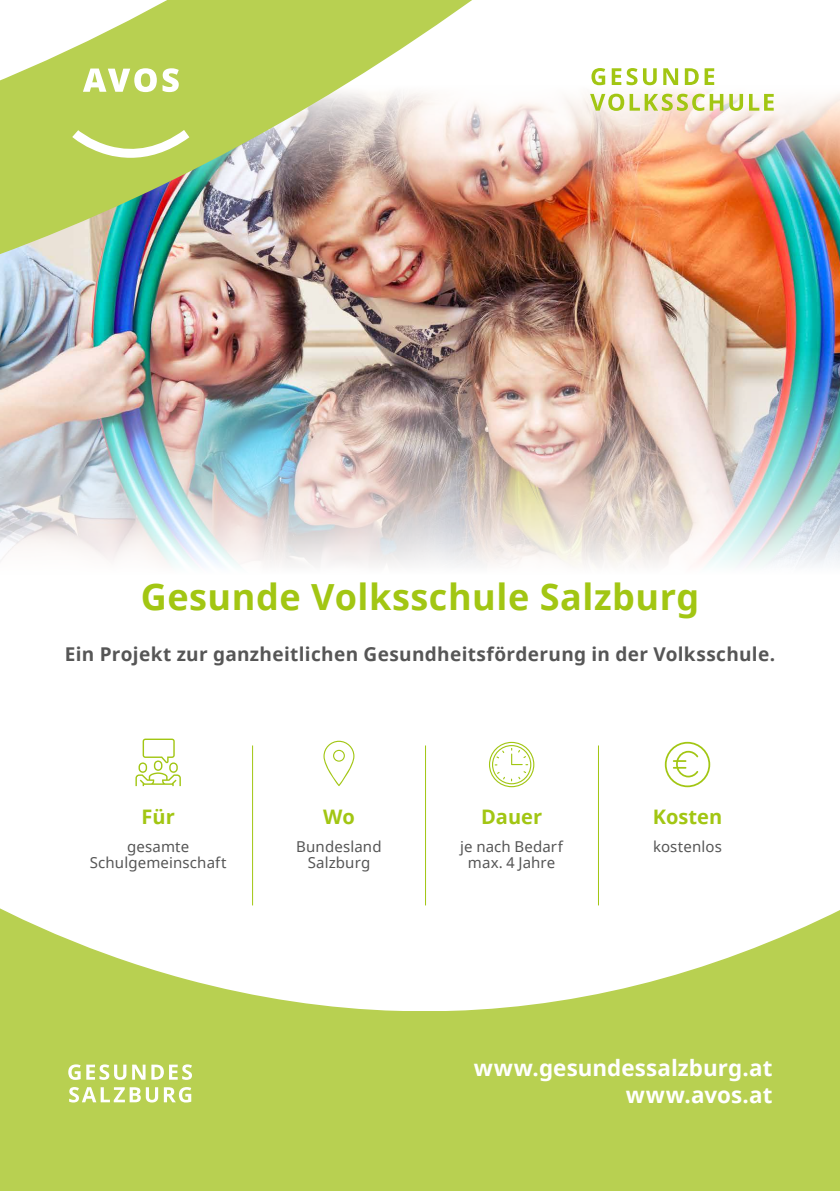
<style>
.page{position:relative;width:840px;height:1191px;background:#fff}
.page>*{position:absolute;margin:0;border:0;box-sizing:border-box;transform-origin:0 0}
.t1{font:700 36px "Noto Sans";letter-spacing:.015em;color:#a2c613}
.t2{font:700 22.4px/26.8px "Noto Sans";color:#fff;text-align:right}
.t3{font:700 20px "Noto Sans";color:#a2c613}
.t4{font:700 19px "Noto Sans";letter-spacing:.02em;color:#565656}
.t5{font:15px/16.4px "Noto Sans";letter-spacing:.01em;color:#565656;text-align:center}
</style>
<div class="page">
<img style="left:491px;top:212px;width:348px;height:111px">
<img style="left:0;top:323px;width:839px;height:243px">
<img style="left:491px;top:68px;width:348px;height:144px">
<hr style="left:252px;top:745px;width:1px;height:160px;background:#a2c613">
<hr style="left:425px;top:745px;width:1px;height:160px;background:#a2c613">
<hr style="left:597px;top:745px;width:1px;height:160px;background:#a2c613">
<svg style="left:135px;top:738px;width:46px;height:48px"></svg>
<svg style="left:323px;top:740px;width:31px;height:46px"></svg>
<svg style="left:489px;top:742px;width:45px;height:45px"></svg>
<svg style="left:664px;top:742px;width:45px;height:45px"></svg>
<svg style="left:591px;top:68px;width:14px;height:17px"></svg>
<svg style="left:611px;top:68px;width:45px;height:17px"></svg>
<svg style="left:663px;top:68px;width:14px;height:17px"></svg>
<svg style="left:684px;top:68px;width:14px;height:17px"></svg>
<svg style="left:704px;top:68px;width:9px;height:17px"></svg>
<svg style="left:589px;top:94px;width:134px;height:17px"></svg>
<svg style="left:729px;top:94px;width:13px;height:17px"></svg>
<svg style="left:748px;top:94px;width:25px;height:17px"></svg>
<svg style="left:0;top:850px;width:839px;height:161px"></svg>
<div style="left:0;top:1011px;width:839px;height:180px;background:#b8d051"></div>
<img style="left:0;top:0;width:491px;height:358px">
<svg style="left:83px;top:68px;width:96px;height:24px"></svg>
<svg style="left:72px;top:130px;width:117px;height:28px"></svg>
<svg style="left:69px;top:1087px;width:123px;height:15px"></svg>
<svg style="left:68px;top:1064px;width:124px;height:15px"></svg>
<h1 class="t1" style="left:141px;top:572px;width:559px">Gesunde Volksschule Salzburg</h1>
<p class="t4" style="left:65px;top:641px;width:711px">Ein Projekt zur ganzheitlichen Gesundheitsförderung in der Volksschule.</p>
<h3 class="t3" style="left:141px;top:803px;width:35px">Für</h3>
<p class="t5" style="left:90px;top:839px;width:138px">gesamte<br>Schulgemeinschaft</p>
<h3 class="t3" style="left:323px;top:803px;width:33px">Wo</h3>
<p class="t5" style="left:296px;top:839px;width:87px">Bundesland<br>Salzburg</p>
<h3 class="t3" style="left:481px;top:803px;width:62px">Dauer</h3>
<p class="t5" style="left:460px;top:839px;width:104px">je nach Bedarf max. 4 Jahre</p>
<h3 class="t3" style="left:652px;top:803px;width:71px">Kosten</h3>
<p class="t5" style="left:652px;top:839px;width:70px">kostenlos</p>
<h2 class="t2" style="left:470px;top:1054px;width:300px">www.gesundessalzburg.at www.avos.at</h2>
<h2 class="t2" style="left:473px;top:1054px;width:300px">www.gesundessalzburg.at www.avos.at</h2>
</div>
